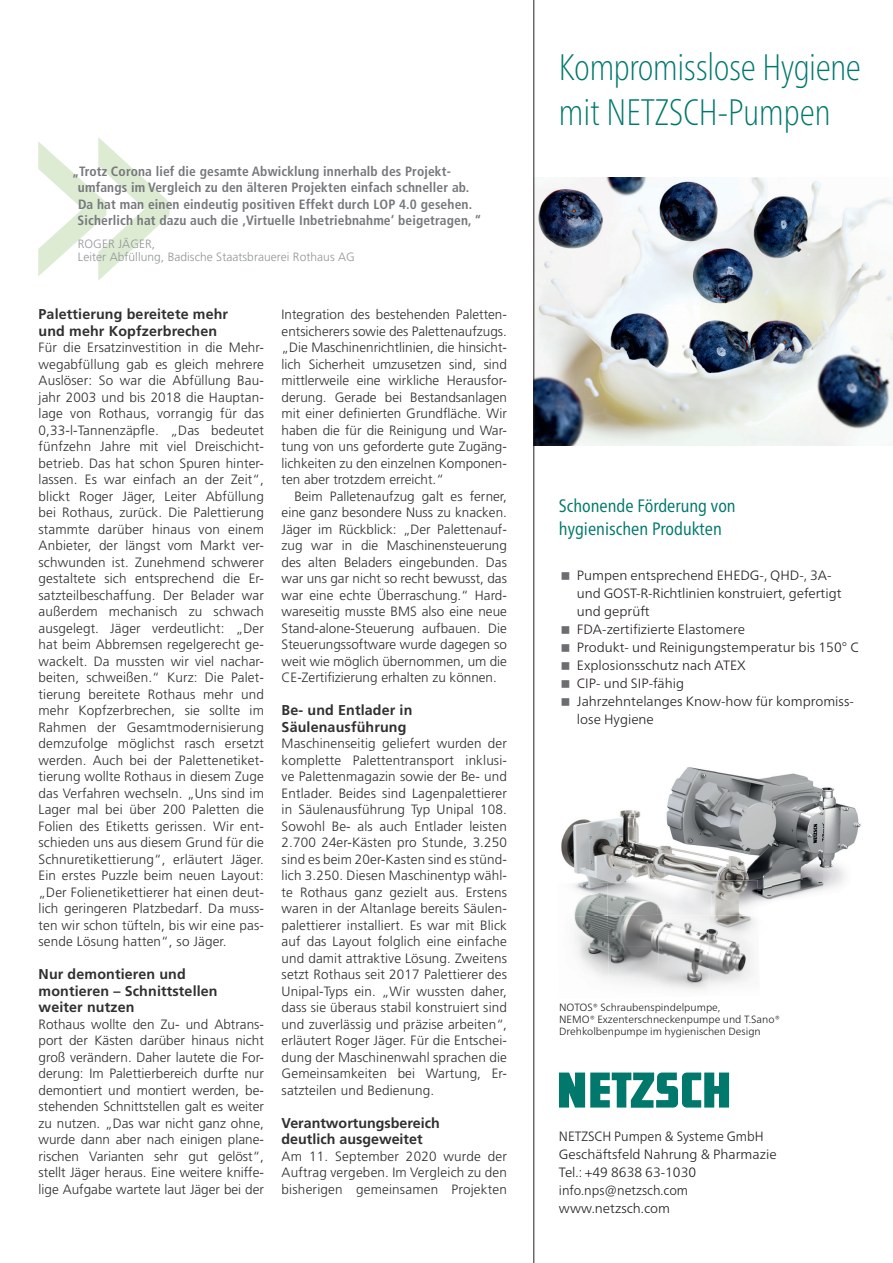
<style>
.page{position:relative;width:893px;height:1263px;background:#fff}
.page>*{position:absolute;margin:0;border:0;box-sizing:border-box;transform-origin:0 0}
.t1{font:100 condensed 36.9px/44.2px "Frutiger Neue LTW1 G";letter-spacing:-.01em;color:#00786c;scale:.94 1}
.t2{font:condensed 18px/22.5px "Frutiger Neue LTW1 G";color:#00786c}
.t3{font:700 14.25px/16.5px "Frutiger LT Std";letter-spacing:.01em;color:#312f30}
.t4{font:300 13.5px/16.5px "Frutiger LT Std";color:#312f30;text-align:justify}
.t5{font:300 13.5px/18px "Frutiger Neue LTW1 G";color:#231f20}
.t6{font:700 condensed 13.5px/16.5px "Frutiger LT Std";letter-spacing:.01em;color:#76787b}
.t7{font:300 13.5px/18px "Frutiger Neue LTW1 G";color:#231f20;scale:.94 1}
.t8{font:300 12px/13.5px "Frutiger LT Std";letter-spacing:.005em;color:#939598}
.t9{font:300 10.5px/12px "Frutiger Neue LTW1 G";color:#231f20}
</style>
<div class="page">
<svg style="left:38px;top:137px;width:132px;height:144px"></svg>
<svg style="left:534px;top:1px;width:359px;height:1261px"></svg>
<svg style="left:562px;top:572px;width:7px;height:8px"></svg>
<svg style="left:562px;top:626px;width:7px;height:8px"></svg>
<svg style="left:562px;top:644px;width:7px;height:8px"></svg>
<svg style="left:562px;top:662px;width:7px;height:8px"></svg>
<svg style="left:562px;top:680px;width:7px;height:8px"></svg>
<svg style="left:562px;top:698px;width:7px;height:8px"></svg>
<p class="t6" style="left:78px;top:163px;width:405px;text-indent:-6px">„Trotz Corona lief die gesamte Abwicklung innerhalb des Projekt&shy;umfangs im Vergleich zu den älteren Projekten einfach schneller ab.<br>Da hat man einen eindeutig positiven Effekt durch LOP 4.0 gesehen.<br>Sicherlich hat dazu auch die ‚Virtuelle Inbetriebnahme‘ beigetragen, “</p>
<p class="t8" style="left:78px;top:237px;width:278px">ROGER JÄGER,<br>Leiter Abfüllung, Badische Staatsbrauerei Rothaus AG</p>
<p class="t3" style="left:39px;top:306px;width:191px">Palettierung bereitete mehr und mehr Kopfzerbrechen</p>
<p class="t4" style="left:39px;top:340px;width:227px">Für die Ersatzinvestition in die Mehr&shy;wegabfüllung gab es gleich mehrere Auslöser: So war die Abfüllung Bau&shy;jahr 2003 und bis 2018 die Hauptan&shy;lage von Rothaus, vorrangig für das 0,33-l-Tannenzäpfle. „Das bedeutet fünfzehn Jahre mit viel Dreischicht&shy;betrieb. Das hat schon Spuren hinter&shy;lassen. Es war einfach an der Zeit“, blickt Roger Jäger, Leiter Abfüllung bei Rothaus, zurück. Die Palettierung stammte darüber hinaus von einem Anbieter, der längst vom Markt ver&shy;schwunden ist. Zunehmend schwerer gestaltete sich entsprechend die Er&shy;satzteilbeschaffung. Der Belader war außerdem mechanisch zu schwach ausgelegt. Jäger verdeutlicht: „Der hat beim Abbremsen regelgerecht ge&shy;wackelt. Da mussten wir viel nachar&shy;beiten, schweißen.“ Kurz: Die Palet&shy;tierung bereitete Rothaus mehr und mehr Kopfzerbrechen, sie sollte im Rahmen der Gesamtmodernisierung demzufolge möglichst rasch ersetzt werden. Auch bei der Palettenetiket&shy;tierung wollte Rothaus in diesem Zuge das Verfahren wechseln. „Uns sind im Lager mal bei über 200 Paletten die Folien des Etiketts gerissen. Wir ent&shy;schieden uns aus diesem Grund für die Schnuretikettierung“, erläutert Jäger.<br>Ein erstes Puzzle beim neuen Layout: „Der Folienetikettierer hat einen deut&shy;lich geringeren Platzbedarf. Da muss&shy;ten wir schon tüfteln, bis wir eine pas&shy;sende Lösung hatten“, so Jäger.</p>
<p class="t3" style="left:39px;top:966px;width:181px">Nur demontieren und montieren – Schnittstellen weiter nutzen</p>
<p class="t4" style="left:39px;top:1016px;width:227px">Rothaus wollte den Zu- und Abtrans&shy;port der Kästen darüber hinaus nicht groß verändern. Daher lautete die For&shy;derung: Im Palettierbereich durfte nur demontiert und montiert werden, be&shy;stehenden Schnittstellen galt es weiter zu nutzen. „Das war nicht ganz ohne, wurde dann aber nach einigen plane&shy;rischen Varianten sehr gut gelöst“, stellt Jäger heraus. Eine weitere kniffe&shy;lige Aufgabe wartete laut Jäger bei der</p>
<p class="t4" style="left:282px;top:306px;width:227px">Integration des bestehenden Paletten&shy;entsicherers sowie des Palettenaufzugs. „Die Maschinenrichtlinien, die hinsicht&shy;lich Sicherheit umzusetzen sind, sind mittlerweile eine wirkliche Herausfor&shy;derung. Gerade bei Bestandsanlagen mit einer definierten Grundfläche. Wir haben die für die Reinigung und War&shy;tung von uns geforderte gute Zugäng&shy;lichkeiten zu den einzelnen Komponen&shy;ten aber trotzdem erreicht.“</p>
<p class="t4" style="left:282px;top:488px;width:227px;text-indent:13px">Beim Palletenaufzug galt es ferner, eine ganz besondere Nuss zu knacken.<br>Jäger im Rückblick: „Der Palettenauf&shy;zug war in die Maschinensteuerung des alten Beladers eingebunden. Das war uns gar nicht so recht bewusst, das war eine echte Überraschung.“ Hard&shy;wareseitig musste BMS also eine neue Stand-alone-Steuerung aufbauen. Die Steuerungssoftware wurde dagegen so weit wie möglich übernommen, um die CE-Zertifizierung erhalten zu können.</p>
<p class="t3" style="left:282px;top:702px;width:132px">Be- und Entlader in<br>Säulenausführung</p>
<p class="t4" style="left:282px;top:736px;width:227px">Maschinenseitig geliefert wurden der komplette Palettentransport inklusi&shy;ve Palettenmagazin sowie der Be- und Entlader. Beides sind Lagenpalettierer in Säulenausführung Typ Unipal 108.<br>Sowohl Be- als auch Entlader leisten 2.700 24er-Kästen pro Stunde, 3.250 sind es beim 20er-Kasten sind es stünd&shy;lich 3.250. Diesen Maschinentyp wähl&shy;te Rothaus ganz gezielt aus. Erstens waren in der Altanlage bereits Säulen&shy;palettierer installiert. Es war mit Blick auf das Layout folglich eine einfache und damit attraktive Lösung. Zweitens setzt Rothaus seit 2017 Palettierer des Unipal-Typs ein. „Wir wussten daher, dass sie überaus stabil konstruiert sind und zuverlässig und präzise arbeiten“, erläutert Roger Jäger. Für die Entschei&shy;dung der Maschinenwahl sprachen die Gemeinsamkeiten bei Wartung, Er&shy;satzteilen und Bedienung.</p>
<p class="t3" style="left:282px;top:1115px;width:160px">Verantwortungsbereich deutlich ausgeweitet</p>
<p class="t4" style="left:282px;top:1148px;width:227px">Am 11. September 2020 wurde der Auftrag vergeben. Im Vergleich zu den bisherigen gemeinsamen Projekten</p>
<h1 class="t1" style="left:559px;top:43px;width:323px">Kompromisslose Hygiene mit NETZSCH-Pumpen</h1>
<h2 class="t2" style="left:559px;top:493px;width:178px">Schonende Förderung von hygienischen Produkten</h2>
<p class="t5" style="left:577px;top:566px;width:283px">Pumpen entsprechend EHEDG-, QHD-, 3A&shy;und GOST-R-Richtlinien konstruiert, gefertigt und geprüft<br>FDA-zertifizierte Elastomere<br>Produkt- und Reinigungstemperatur bis 150° C<br>Explosionsschutz nach ATEX<br>CIP- und SIP-fähig<br>Jahrzehntelanges Know-how für kompromiss&shy;lose Hygiene</p>
<p class="t9" style="left:559px;top:1000px;width:222px">NOTOS® Schraubenspindelpumpe,<br>NEMO® Exzenterschneckenpumpe und T.Sano®<br>Drehkolbenpumpe im hygienischen Design</p>
<p class="t7" style="left:559px;top:1126px;width:233px">NETZSCH Pumpen &amp; Systeme GmbH<br>Geschäftsfeld Nahrung &amp; Pharmazie<br>Tel.: +49 8638 63-1030 info.nps@netzsch.com www.netzsch.com</p>
</div>
